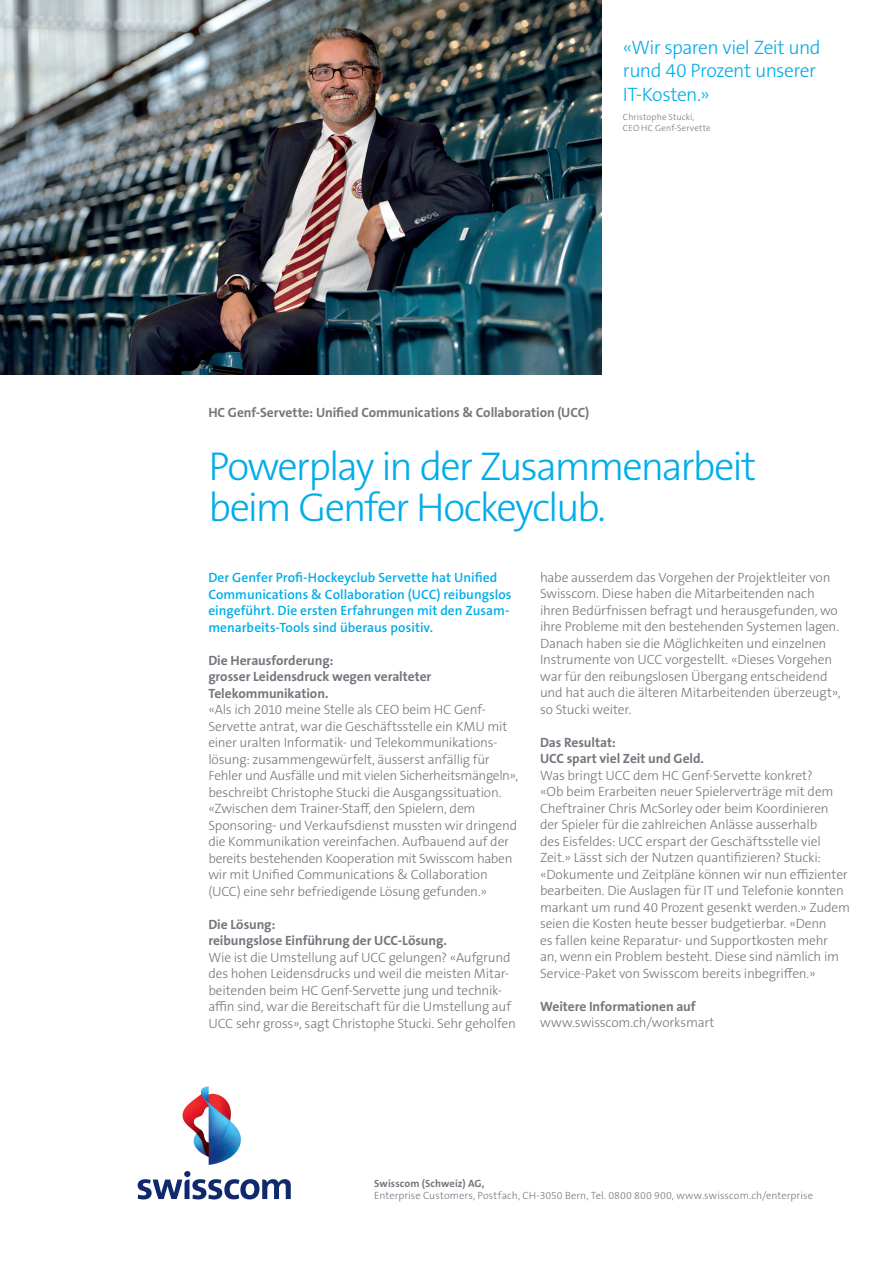
<style>
.page{position:relative;width:893px;height:1263px;background:#fff}
.page>*{position:absolute;margin:0;border:0;box-sizing:border-box;transform-origin:0 0}
.t1{font:300 40.5px/40.5px "The Sans B W3";letter-spacing:-.05em;color:#00ade9}
.t2{font:300 19.5px/23.4px "The Sans B W3";letter-spacing:-.03em;color:#00ade9}
.t3{font:300 13.5px/16.5px "The Sans B W3";letter-spacing:-.015em;color:#75777e}
.t4{font:700 13.5px/16.5px "The Sans B W7";letter-spacing:-.005em;color:#75777e}
.t5{font:600 13.5px/16.5px "The Sans B W6";color:#00ade9}
.t6{font:300 10.5px "The Sans B W3";letter-spacing:.005em;color:#75777e}
.t7{font:700 10.5px "The Sans B W7";letter-spacing:.01em;color:#75777e}
.t8{font:300 9px/10.5px "The Sans B W3";letter-spacing:.01em;color:#75777e}
</style>
<div class="page">
<img style="left:0;top:0;width:602px;height:375px">
<svg style="left:138px;top:1171px;width:153px;height:28px"></svg>
<svg style="left:182px;top:1086px;width:59px;height:79px"></svg>
<h2 class="t2" style="left:623px;top:36px;width:199px">«Wir sparen viel Zeit und rund 40 Prozent unserer<br>IT-Kosten.»</h2>
<p class="t8" style="left:623px;top:112px;width:89px">Christophe Stucki,<br>CEO HC Genf-Servette</p>
<p class="t4" style="left:208px;top:404px;width:382px">HC Genf-Servette: Unified Communications &amp; Collaboration (UCC)</p>
<h1 class="t1" style="left:208px;top:446px;width:549px">Powerplay in der Zusammenarbeit beim Genfer Hockeyclub.</h1>
<p class="t5" style="left:208px;top:569px;width:305px">Der Genfer Profi-Hockeyclub Servette hat Unified Communications &amp; Collaboration (UCC) reibungslos eingeführt. Die ersten Erfahrungen mit den Zusam&shy;menarbeits-Tools sind überaus positiv.</p>
<p class="t4" style="left:208px;top:652px;width:225px">Die Herausforderung:<br>grosser Leidensdruck wegen veralteter<br>Telekommunikation.</p>
<p class="t3" style="left:208px;top:701px;width:311px">«Als ich 2010 meine Stelle als CEO beim HC Genf-Servette antrat, war die Geschäftsstelle ein KMU mit einer uralten Informatik- und Telekommunikations&shy;lösung: zusammengewürfelt, äusserst anfällig für Fehler und Ausfälle und mit vielen Sicherheitsmängeln», beschreibt Christophe Stucki die Ausgangssituation. «Zwischen dem Trainer-Staff, den Spielern, dem Sponsoring- und Verkaufsdienst mussten wir dringend die Kommunikation vereinfachen. Aufbauend auf der bereits bestehenden Kooperation mit Swisscom haben wir mit Unified Communications &amp; Collaboration (UCC) eine sehr befriedigende Lösung gefunden.»</p>
<p class="t4" style="left:208px;top:916px;width:240px">Die Lösung:<br>reibungslose Einführung der UCC-Lösung.</p>
<p class="t3" style="left:208px;top:949px;width:309px">Wie ist die Umstellung auf UCC gelungen? «Aufgrund des hohen Leidensdrucks und weil die meisten Mitar&shy;beitenden beim HC Genf-Servette jung und technik&shy;affin sind, war die Bereitschaft für die Umstellung auf UCC sehr gross», sagt Christophe Stucki. Sehr geholfen</p>
<p class="t3" style="left:540px;top:569px;width:302px">habe ausserdem das Vorgehen der Projektleiter von Swisscom. Diese haben die Mitarbeitenden nach ihren Bedürfnissen befragt und herausgefunden, wo ihre Probleme mit den bestehenden Systemen lagen.<br>Danach haben sie die Möglichkeiten und einzelnen Instrumente von UCC vorgestellt. «Dieses Vorgehen war für den reibungslosen Übergang entscheidend und hat auch die älteren Mitarbeitenden überzeugt», so Stucki weiter.</p>
<p class="t4" style="left:540px;top:734px;width:166px">Das Resultat:<br>UCC spart viel Zeit und Geld.</p>
<p class="t3" style="left:540px;top:767px;width:312px">Was bringt UCC dem HC Genf-Servette konkret?<br>«Ob beim Erarbeiten neuer Spielerverträge mit dem Cheftrainer Chris McSorley oder beim Koordinieren der Spieler für die zahlreichen Anlässe ausserhalb<br>des Eisfeldes: UCC erspart der Geschäftsstelle viel Zeit.» Lässt sich der Nutzen quantifizieren? Stucki: «Dokumente und Zeitpläne können wir nun effizienter bearbeiten. Die Auslagen für IT und Telefonie konnten markant um rund 40 Prozent gesenkt werden.» Zudem seien die Kosten heute besser budgetierbar. «Denn<br>es fallen keine Reparatur- und Supportkosten mehr<br>an, wenn ein Problem besteht. Diese sind nämlich im Service-Paket von Swisscom bereits inbegriffen.»</p>
<p class="t4" style="left:540px;top:998px;width:157px">Weitere Informationen auf</p>
<p class="t3" style="left:540px;top:1015px;width:176px">www.swisscom.ch/worksmart</p>
<p class="t7" style="left:374px;top:1176px;width:112px">Swisscom (Schweiz) AG,</p>
<p class="t6" style="left:374px;top:1189px;width:440px">Enterprise Customers, Postfach, CH-3050 Bern, Tel. 0800 800 900, www.swisscom.ch/enterprise</p>
</div>
